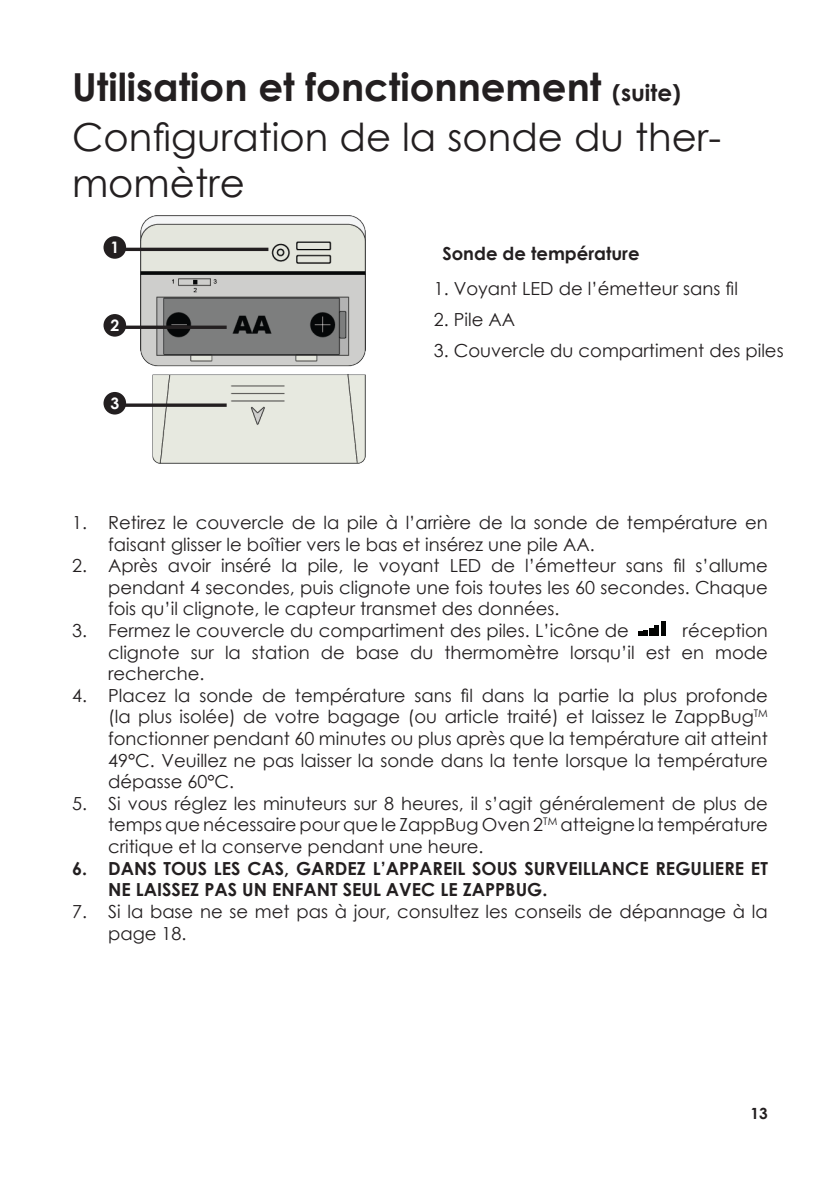
<style>
.page{position:relative;width:840px;height:1191px;background:#fff}
.page>*{position:absolute;margin:0;border:0;box-sizing:border-box;transform-origin:0 0}
.Page_Title{font:38.6px/46.4px "Century Gothic";color:#231f20}
.Page_Title-2{font:700 38.6px "Century Gothic";color:#231f20}
.Main_Content_Text{font:18px/21.6px "Century Gothic";color:#231f20;text-align:justify}
.Page_Title-3{font:700 18px/21.6px "Century Gothic";color:#231f20}
.Page_Title-4{font:18px "Century Gothic";color:#231f20}
.Page_Title-5{font:700 15.8px "Century Gothic";color:#fff}
.t1{font:700 15.4px "Century Gothic";color:#231f20}
.s1{font-size:23px}
</style>
<div class="page">
<svg style="left:661px;top:621px;width:3px;height:14px"></svg>
<hr style="left:654px;top:625px;width:4px;height:10px;background:#040503">
<svg style="left:638px;top:628px;width:14px;height:7px"></svg>
<img style="left:141px;top:216px;width:225px;height:247px">
<div style="left:103px;top:236px;width:23px;height:23px;background:#231f20;border-radius:50%"></div>
<div style="left:103px;top:314px;width:23px;height:23px;background:#231f20;border-radius:50%"></div>
<div style="left:103px;top:392px;width:23px;height:22px;background:#231f20;border-radius:50%"></div>
<hr style="left:122px;top:248px;width:146px;height:3px;background:#231f20">
<svg style="left:126px;top:325px;width:100px;height:4px"></svg>
<svg style="left:125px;top:403px;width:101px;height:4px"></svg>
<p class="Page_Title-2" style="left:72px;top:58px;width:610px">Utilisation et fonctionnement <span class="s1">(suite)</span></p>
<p class="Page_Title" style="left:72px;top:113px;width:650px">Configuration de la sonde du ther&shy;momètre</p>
<p class="Page_Title-5" style="left:110px;top:235px;width:10px">1</p>
<p class="Page_Title-5" style="left:110px;top:313px;width:10px">2</p>
<p class="Page_Title-5" style="left:110px;top:391px;width:10px">3</p>
<p class="Page_Title-3" style="left:442px;top:241px;width:198px">Sonde de température</p>
<p class="Page_Title-4" style="left:433px;top:276px;width:305px">1. Voyant LED de l’émetteur sans fil</p>
<p class="Main_Content_Text" style="left:433px;top:308px;width:83px">2. Pile AA</p>
<p class="Main_Content_Text" style="left:433px;top:339px;width:351px">3. Couvercle du compartiment des piles</p>
<p class="Main_Content_Text" style="left:108px;top:511px;width:661px;text-indent:-36px">1. Retirez le couvercle de la pile à l’arrière de la sonde de température en faisant glisser le boîtier vers le bas et insérez une pile AA.</p>
<p class="Main_Content_Text" style="left:108px;top:554px;width:661px;text-indent:-36px">2. Après avoir inséré la pile, le voyant LED de l’émetteur sans fil s’allume pendant 4 secondes, puis clignote une fois toutes les 60 secondes. Chaque fois qu’il clignote, le capteur transmet des données.</p>
<p class="Main_Content_Text" style="left:72px;top:619px;width:558px">3. Fermez le couvercle du compartiment des piles. L’icône de</p>
<p class="Main_Content_Text" style="left:108px;top:619px;width:661px;text-indent:574px">réception clignote sur la station de base du thermomètre lorsqu’il est en mode recherche.</p>
<p class="Main_Content_Text" style="left:108px;top:684px;width:661px;text-indent:-36px">4. Placez la sonde de température sans fil dans la partie la plus profonde (la plus isolée) de votre bagage (ou article traité) et laissez le ZappBug<sup>TM </sup>fonctionner pendant 60 minutes ou plus après que la température ait atteint 49°C. Veuillez ne pas laisser la sonde dans la tente lorsque la température dépasse 60°C.</p>
<p class="Main_Content_Text" style="left:108px;top:792px;width:661px;text-indent:-36px">5. Si vous réglez les minuteurs sur 8 heures, il s’agit généralement de plus de temps que nécessaire pour que le ZappBug Oven 2<sup>TM</sup> atteigne la température critique et la conserve pendant une heure.</p>
<p class="Page_Title-3" style="left:108px;top:856px;width:661px;text-indent:-36px">6. DANS TOUS LES CAS, GARDEZ L’APPAREIL SOUS SURVEILLANCE REGULIERE ET<br>NE LAISSEZ PAS UN ENFANT SEUL AVEC LE ZAPPBUG.</p>
<p class="Main_Content_Text" style="left:108px;top:900px;width:661px;text-indent:-36px">7. Si la base ne se met pas à jour, consultez les conseils de dépannage à la page 18.</p>
<p class="t1" style="left:750px;top:1101px;width:19px">13</p>
</div>
